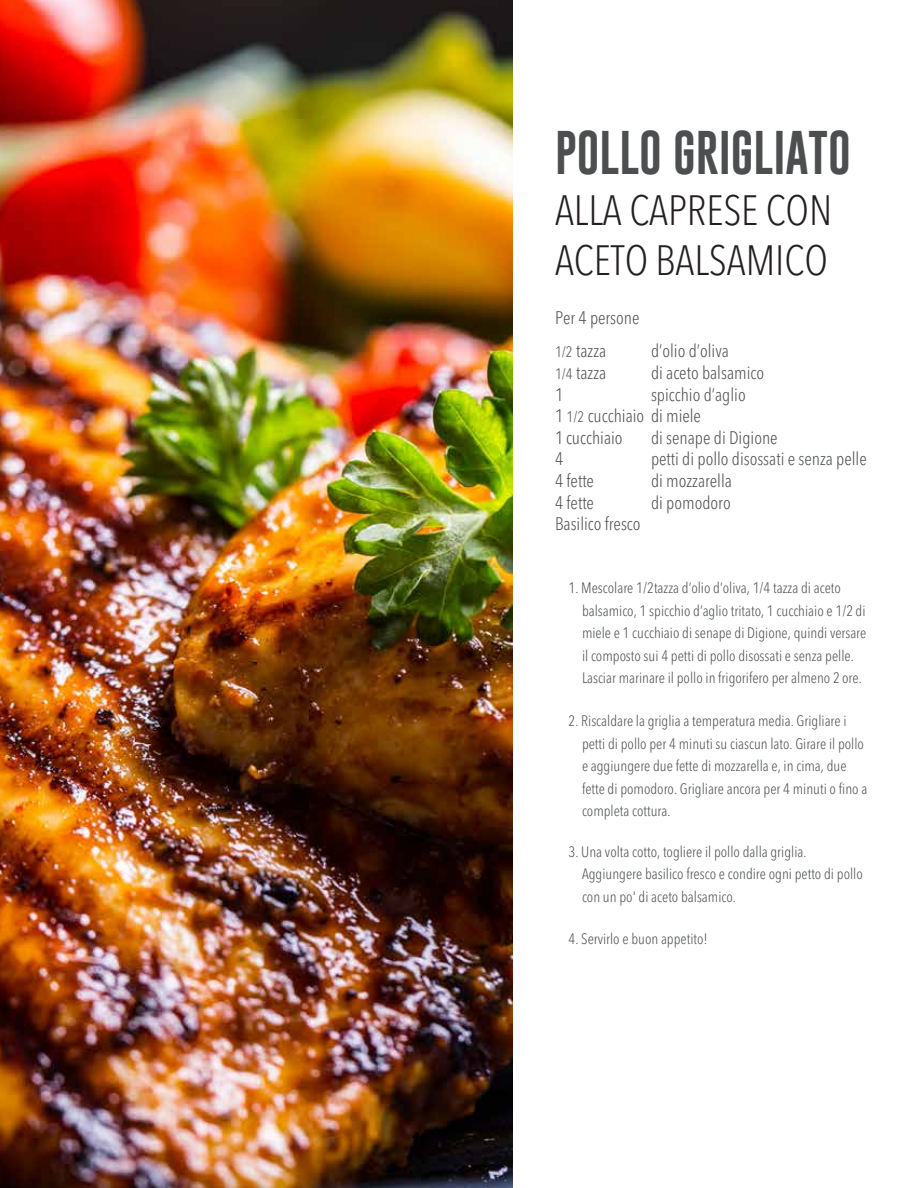
<style>
.page{position:relative;width:918px;height:1188px;background:#fff}
.page>*{position:absolute;margin:0;border:0;box-sizing:border-box;transform-origin:0 0}
.t1{font:45px "Gobold";color:#4c4e50}
.t2{font:300 condensed 42px/50.4px "Avenir Next LT Pro";color:#241f21}
.t3{font:300 condensed 18px/21.6px "Avenir Next LT Pro";color:#4c4e50}
.t4{font:300 condensed 15px/22.5px "Avenir Next LT Pro";color:#4c4e50}
.s1{font-size:15px}
</style>
<div class="page">
<img style="left:0;top:0;width:513px;height:1188px">
<h1 class="t1" style="left:555px;top:124px;width:297px">POLLO GRIGLIATO</h1>
<h2 class="t2" style="left:555px;top:185px;width:279px">ALLA CAPRESE CON<br>ACETO BALSAMICO</h2>
<p class="t3" style="left:555px;top:307px;width:86px">Per 4 persone</p>
<p class="t3" style="left:555px;top:340px;width:53px"><span class="s1">1/2</span> tazza</p>
<p class="t3" style="left:651px;top:340px;width:79px">d’olio d’oliva</p>
<p class="t3" style="left:555px;top:362px;width:53px"><span class="s1">1/4</span> tazza</p>
<p class="t3" style="left:651px;top:362px;width:115px">di aceto balsamico</p>
<p class="t3" style="left:555px;top:384px;width:10px">1</p>
<p class="t3" style="left:555px;top:384px;width:192px;text-indent:96px">spicchio d’aglio<br>1 <span class="s1">1/2</span> cucchiaio di miele<br>1 cucchiaio</p>
<p class="t3" style="left:651px;top:427px;width:128px">di senape di Digione</p>
<p class="t3" style="left:555px;top:448px;width:10px">4</p>
<p class="t3" style="left:651px;top:448px;width:217px">petti di pollo disossati e senza pelle</p>
<p class="t3" style="left:555px;top:470px;width:41px">4 fette</p>
<p class="t3" style="left:651px;top:470px;width:82px">di mozzarella</p>
<p class="t3" style="left:555px;top:492px;width:41px">4 fette</p>
<p class="t3" style="left:651px;top:492px;width:81px">di pomodoro</p>
<p class="t3" style="left:555px;top:513px;width:87px">Basilico fresco</p>
<p class="t4" style="left:582px;top:577px;width:286px;text-indent:-14px">1. Mescolare 1/2tazza d’olio d’oliva, 1/4 tazza di aceto balsamico, 1 spicchio d’aglio tritato, 1 cucchiaio e 1/2 di miele e 1 cucchiaio di senape di Digione, quindi versare il composto sui 4 petti di pollo disossati e senza pelle.<br>Lasciar marinare il pollo in frigorifero per almeno 2 ore.</p>
<p class="t4" style="left:582px;top:710px;width:287px;text-indent:-14px">2. Riscaldare la griglia a temperatura media. Grigliare i petti di pollo per 4 minuti su ciascun lato. Girare il pollo e aggiungere due fette di mozzarella e, in cima, due fette di pomodoro. Grigliare ancora per 4 minuti o fino a completa cottura.</p>
<p class="t4" style="left:582px;top:840px;width:282px;text-indent:-14px">3. Una volta cotto, togliere il pollo dalla griglia.<br>Aggiungere basilico fresco e condire ogni petto di pollo con un po' di aceto balsamico.</p>
<p class="t4" style="left:568px;top:927px;width:141px">4. Servirlo e buon appetito!</p>
</div>
